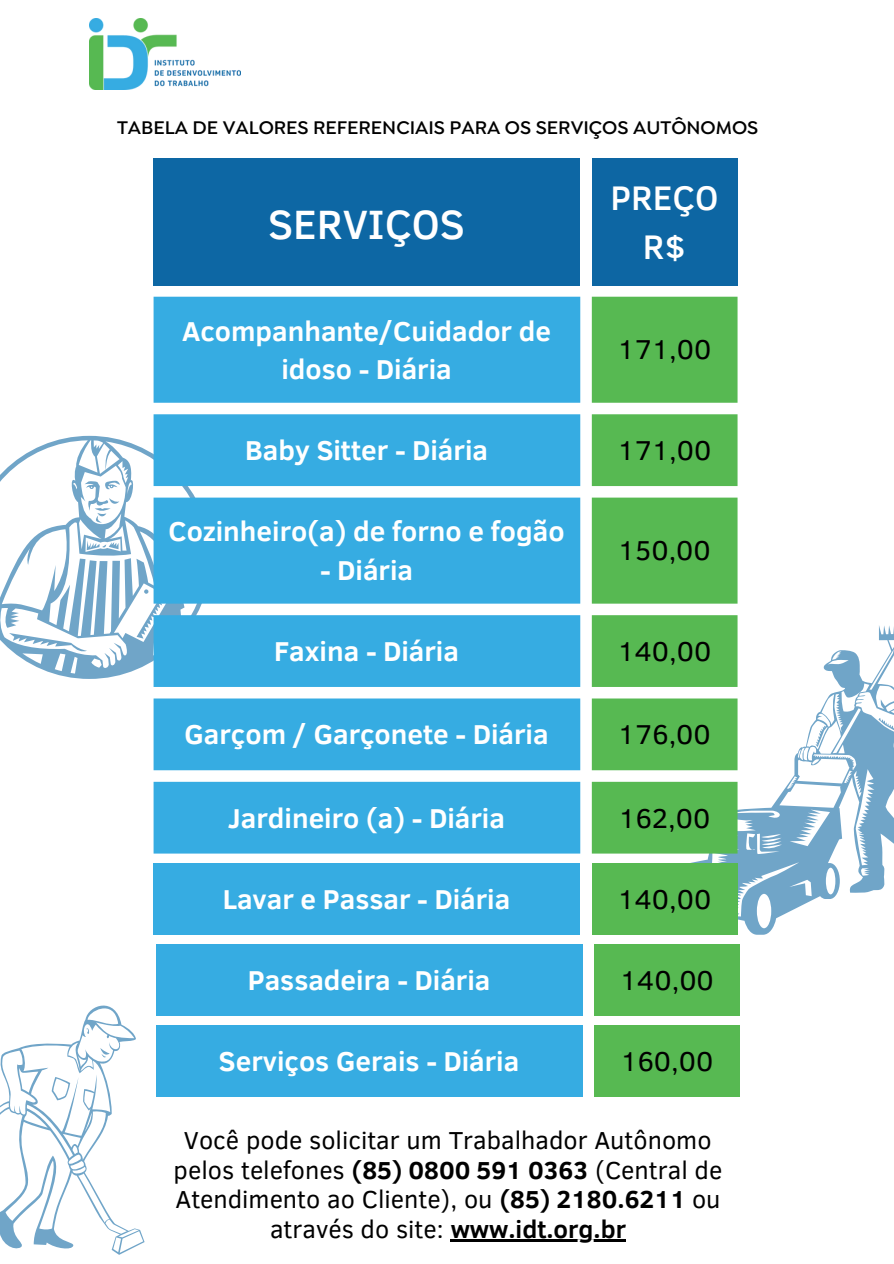
<style>
.page{position:relative;width:894px;height:1264px;background:#fff}
.page>*{position:absolute;margin:0;border:0;box-sizing:border-box;transform-origin:0 0}
.t1{font:500 42px "Clear Sans";color:#fff}
.t2{font:500 34.95px/48.3px "Clear Sans";color:#fff;text-align:center}
.t3{font:700 28.05px/38.8px "Clear Sans";color:#fff;text-align:center}
.t4{font:28.05px "Clear Sans";color:#000}
.t5{font:25.2px/29.4px "Clear Sans";color:#000;text-align:center}
.t6{font:600 19.5px "Isidora Sans";color:#000}
.s1{font-weight:700}
</style>
<div class="page">
<svg style="left:645px;top:625px;width:248px;height:309px"></svg>
<svg style="left:0;top:436px;width:153px;height:243px"></svg>
<div style="left:153px;top:158px;width:427px;height:127px;background:#0d67a4"></div>
<div style="left:591px;top:158px;width:146px;height:127px;background:#0d66a3"></div>
<svg style="left:153px;top:297px;width:427px;height:556px;background:#4ab4e4"></svg>
<svg style="left:591px;top:297px;width:146px;height:556px;background:#6ac065"></svg>
<div style="left:153px;top:863px;width:427px;height:71px;background:#36ace2"></div>
<div style="left:591px;top:863px;width:146px;height:71px;background:#57b952"></div>
<div style="left:156px;top:944px;width:426px;height:72px;background:#36ace2"></div>
<div style="left:594px;top:944px;width:145px;height:72px;background:#57b952"></div>
<img style="left:89px;top:18px;width:151px;height:71px">
<div style="left:156px;top:1025px;width:426px;height:72px;background:#36ace2"></div>
<div style="left:594px;top:1025px;width:145px;height:72px;background:#57b952"></div>
<svg style="left:0;top:1005px;width:144px;height:249px"></svg>
<hr style="left:450px;top:1239px;width:176px;height:2px;background:#000">
<p class="t6" style="left:117px;top:121px;width:642px">TABELA DE VALORES REFERENCIAIS PARA OS SERVIÇOS AUTÔNOMOS</p>
<p class="t1" style="left:268px;top:193px;width:198px">SERVIÇOS</p>
<p class="t3" style="left:182px;top:310px;width:370px">Acompanhante/Cuidador de idoso - Diária</p>
<p class="t2" style="left:610px;top:172px;width:109px">PREÇO<br>R$</p>
<p class="t4" style="left:617px;top:329px;width:95px">171,00</p>
<p class="t3" style="left:245px;top:429px;width:244px">Baby Sitter - Diária</p>
<p class="t4" style="left:617px;top:430px;width:95px">171,00</p>
<p class="t3" style="left:168px;top:510px;width:397px">Cozinheiro(a) de forno e fogão</p>
<p class="t3" style="left:320px;top:549px;width:94px">- Diária</p>
<p class="t4" style="left:617px;top:530px;width:94px">150,00</p>
<p class="t3" style="left:274px;top:630px;width:186px">Faxina - Diária</p>
<p class="t4" style="left:617px;top:631px;width:95px">140,00</p>
<p class="t3" style="left:184px;top:713px;width:365px">Garçom / Garçonete - Diária</p>
<p class="t4" style="left:617px;top:714px;width:94px">176,00</p>
<p class="t3" style="left:228px;top:797px;width:278px">Jardineiro (a) - Diária</p>
<p class="t4" style="left:618px;top:797px;width:93px">162,00</p>
<p class="t3" style="left:223px;top:878px;width:289px">Lavar e Passar - Diária</p>
<p class="t4" style="left:617px;top:878px;width:95px">140,00</p>
<p class="t3" style="left:248px;top:959px;width:244px">Passadeira - Diária</p>
<p class="t4" style="left:619px;top:959px;width:95px">140,00</p>
<p class="t3" style="left:219px;top:1040px;width:302px">Serviços Gerais - Diária</p>
<p class="t4" style="left:620px;top:1041px;width:94px">160,00</p>
<p class="t5" style="left:174px;top:1124px;width:550px">Você pode solicitar um Trabalhador Autônomo pelos telefones <span class="s1">(85) 0800 591 0363</span> (Central de Atendimento ao Cliente), ou <span class="s1">(85) 2180.6211</span> ou através do site: <span class="s1">www.idt.org.br</span></p>
</div>
